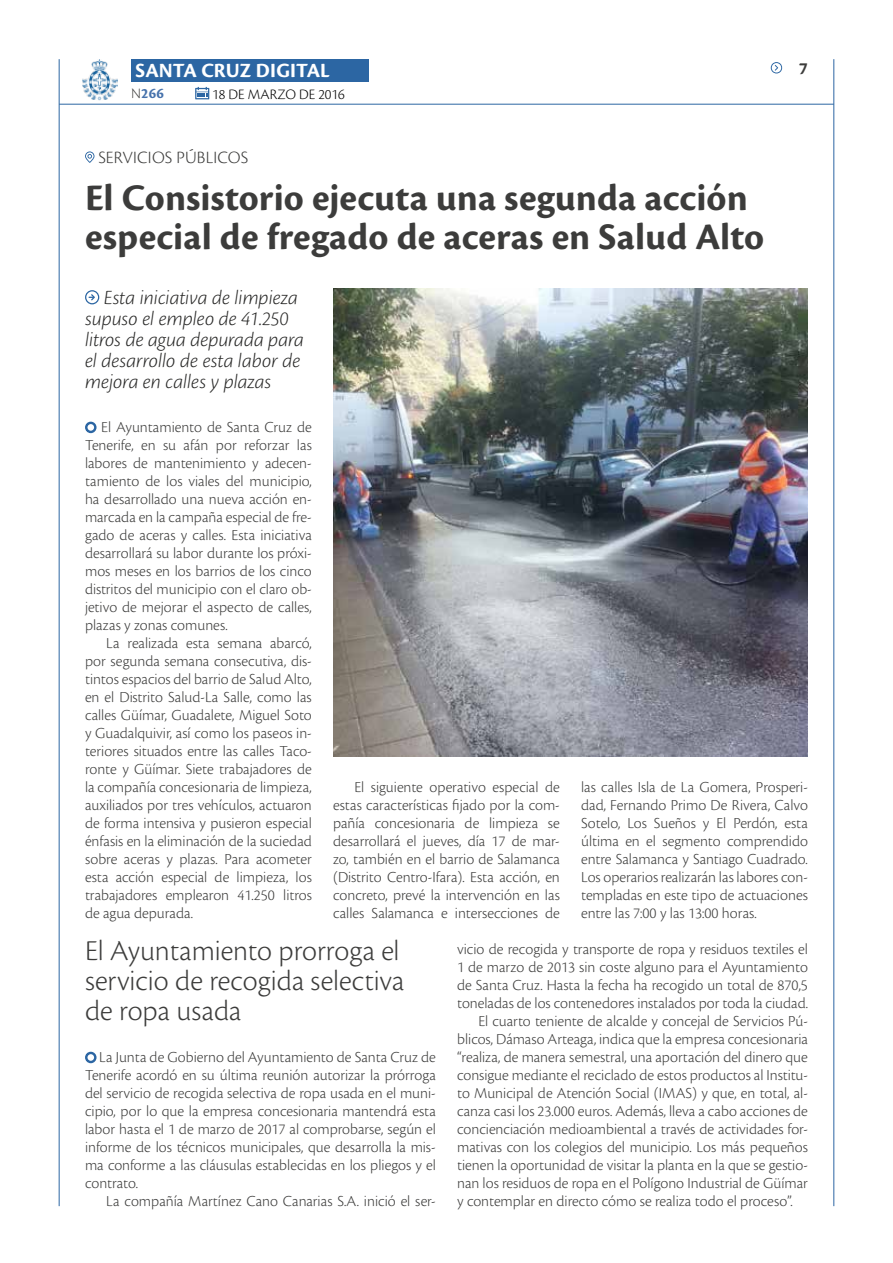
<style>
.page{position:relative;width:893px;height:1263px;background:#fff}
.page>*{position:absolute;margin:0;border:0;box-sizing:border-box;transform-origin:0 0}
.t1{font:700 39px/39px "Cronos Pro";letter-spacing:.005em;color:#3c3c3b}
.t2{font:300 30px/30px "Cronos Pro";color:#3c3c3b}
.t3{font:italic 300 21px/21px "Cronos Pro";letter-spacing:-.005em;color:#282827}
.t4{font:700 21px "Cronos Pro";letter-spacing:.005em;color:#fff}
.t5{font:300 18px "Cronos Pro";letter-spacing:.01em;color:#3c3c3b}
.t6{font:700 18px "Cronos Pro";color:#3c3c3b}
.t7{font:300 15.9px/18px "Cronos Pro";color:#3c3c3b;text-align:justify}
.t8{font:300 15px "Cronos Pro";color:#000}
.t9{font:700 15px "Cronos Pro";color:#4672ac}
.s1{font-weight:300;color:#3c3c3b}
</style>
<div class="page">
<hr style="left:59px;top:104px;width:775px;height:1px;background:#2c66a3">
<div style="left:131px;top:59px;width:238px;height:23px;background:#2c66a3"></div>
<svg style="left:195px;top:87px;width:14px;height:12px"></svg>
<img style="left:82px;top:59px;width:36px;height:42px">
<hr style="left:59px;top:59px;width:1px;height:1147px;background:#2c66a3">
<hr style="left:833px;top:59px;width:1px;height:1147px;background:#2c66a3">
<svg style="left:771px;top:62px;width:12px;height:11px"></svg>
<svg style="left:85px;top:421px;width:12px;height:13px"></svg>
<svg style="left:85px;top:290px;width:14px;height:14px"></svg>
<img style="left:333px;top:288px;width:475px;height:468px">
<svg style="left:85px;top:1051px;width:12px;height:13px"></svg>
<svg style="left:85px;top:151px;width:9px;height:12px"></svg>
<h3 class="t4" style="left:136px;top:59px;width:196px">SANTA CRUZ DIGITAL</h3>
<p class="t9" style="left:131px;top:85px;width:34px"><span class="s1">N</span>266</p>
<p class="t8" style="left:212px;top:86px;width:134px">18 DE MARZO DE 2016</p>
<p class="t5" style="left:98px;top:147px;width:151px">SERVICIOS PÚBLICOS</p>
<h1 class="t1" style="left:85px;top:179px;width:681px">El Consistorio ejecuta una segunda acción especial de fregado de aceras en Salud Alto</h1>
<h3 class="t3" style="left:85px;top:287px;width:220px;text-indent:19px">Esta iniciativa de limpieza supuso el empleo de 41.250 litros de agua depurada para el desarrollo de esta labor de mejora en calles y plazas</h3>
<p class="t6" style="left:799px;top:58px;width:10px">7</p>
<p class="t7" style="left:85px;top:418px;width:228px;text-indent:16px">El Ayuntamiento de Santa Cruz de Tenerife, en su afán por reforzar las labores de mantenimiento y adecen&shy;tamiento de los viales del municipio, ha desarrollado una nueva acción en&shy;marcada en la campaña especial de fre&shy;gado de aceras y calles. Esta iniciativa desarrollará su labor durante los próxi&shy;mos meses en los barrios de los cinco distritos del municipio con el claro ob&shy;jetivo de mejorar el aspecto de calles, plazas y zonas comunes.</p>
<p class="t7" style="left:85px;top:634px;width:228px;text-indent:21px">La realizada esta semana abarcó, por segunda semana consecutiva, dis&shy;tintos espacios del barrio de Salud Alto, en el Distrito Salud-La Salle, como las calles Güímar, Guadalete, Miguel Soto y Guadalquivir, así como los paseos in&shy;teriores situados entre las calles Taco&shy;ronte y Güímar. Siete trabajadores de la compañía concesionaria de limpieza, auxiliados por tres vehículos, actuaron de forma intensiva y pusieron especial énfasis en la eliminación de la suciedad sobre aceras y plazas. Para acometer esta acción especial de limpieza, los trabajadores emplearon 41.250 litros de agua depurada.</p>
<p class="t7" style="left:333px;top:778px;width:228px;text-indent:21px">El siguiente operativo especial de estas características fijado por la com&shy;pañía concesionaria de limpieza se desarrollará el jueves, día 17 de mar&shy;zo, también en el barrio de Salamanca (Distrito Centro-Ifara). Esta acción, en concreto, prevé la intervención en las calles Salamanca e intersecciones de</p>
<p class="t7" style="left:581px;top:778px;width:228px">las calles Isla de La Gomera, Prosperi&shy;dad, Fernando Primo De Rivera, Calvo Sotelo, Los Sueños y El Perdón, esta última en el segmento comprendido entre Salamanca y Santiago Cuadrado.<br>Los operarios realizarán las labores con&shy;templadas en este tipo de actuaciones entre las 7:00 y las 13:00 horas.</p>
<p class="t7" style="left:457px;top:940px;width:352px">vicio de recogida y transporte de ropa y residuos textiles el</p>
<p class="t7" style="left:457px;top:958px;width:352px">1 de marzo de 2013 sin coste alguno para el Ayuntamiento</p>
<p class="t7" style="left:457px;top:976px;width:352px">de Santa Cruz. Hasta la fecha ha recogido un total de 870,5</p>
<p class="t7" style="left:457px;top:994px;width:352px">toneladas de los contenedores instalados por toda la ciudad.</p>
<p class="t7" style="left:478px;top:1012px;width:331px">El cuarto teniente de alcalde y concejal de Servicios Pú-</p>
<p class="t7" style="left:457px;top:1030px;width:352px">blicos, Dámaso Arteaga, indica que la empresa concesionaria</p>
<p class="t7" style="left:457px;top:1048px;width:352px">“realiza, de manera semestral, una aportación del dinero que</p>
<p class="t7" style="left:457px;top:1066px;width:352px">consigue mediante el reciclado de estos productos al Institu-</p>
<p class="t7" style="left:457px;top:1084px;width:352px">to Municipal de Atención Social (IMAS) y que, en total, al-</p>
<p class="t7" style="left:457px;top:1102px;width:352px">canza casi los 23.000 euros. Además, lleva a cabo acciones de</p>
<p class="t7" style="left:457px;top:1120px;width:352px">concienciación medioambiental a través de actividades for-</p>
<p class="t7" style="left:457px;top:1138px;width:352px">mativas con los colegios del municipio. Los más pequeños</p>
<p class="t7" style="left:457px;top:1156px;width:352px">tienen la oportunidad de visitar la planta en la que se gestio-</p>
<p class="t7" style="left:457px;top:1174px;width:352px">nan los residuos de ropa en el Polígono Industrial de Güímar</p>
<p class="t7" style="left:457px;top:1192px;width:337px">y contemplar en directo cómo se realiza todo el proceso”.</p>
<h2 class="t2" style="left:85px;top:935px;width:321px">El Ayuntamiento prorroga el servicio de recogida selectiva de ropa usada</h2>
<p class="t7" style="left:85px;top:1048px;width:352px;text-indent:14px">La Junta de Gobierno del Ayuntamiento de Santa Cruz de Tenerife acordó en su última reunión autorizar la prórroga del servicio de recogida selectiva de ropa usada en el muni&shy;cipio, por lo que la empresa concesionaria mantendrá esta labor hasta el 1 de marzo de 2017 al comprobarse, según el informe de los técnicos municipales, que desarrolla la mis&shy;ma conforme a las cláusulas establecidas en los pliegos y el contrato.</p>
<p class="t7" style="left:106px;top:1192px;width:331px">La compañía Martínez Cano Canarias S.A. inició el ser-</p>
</div>
